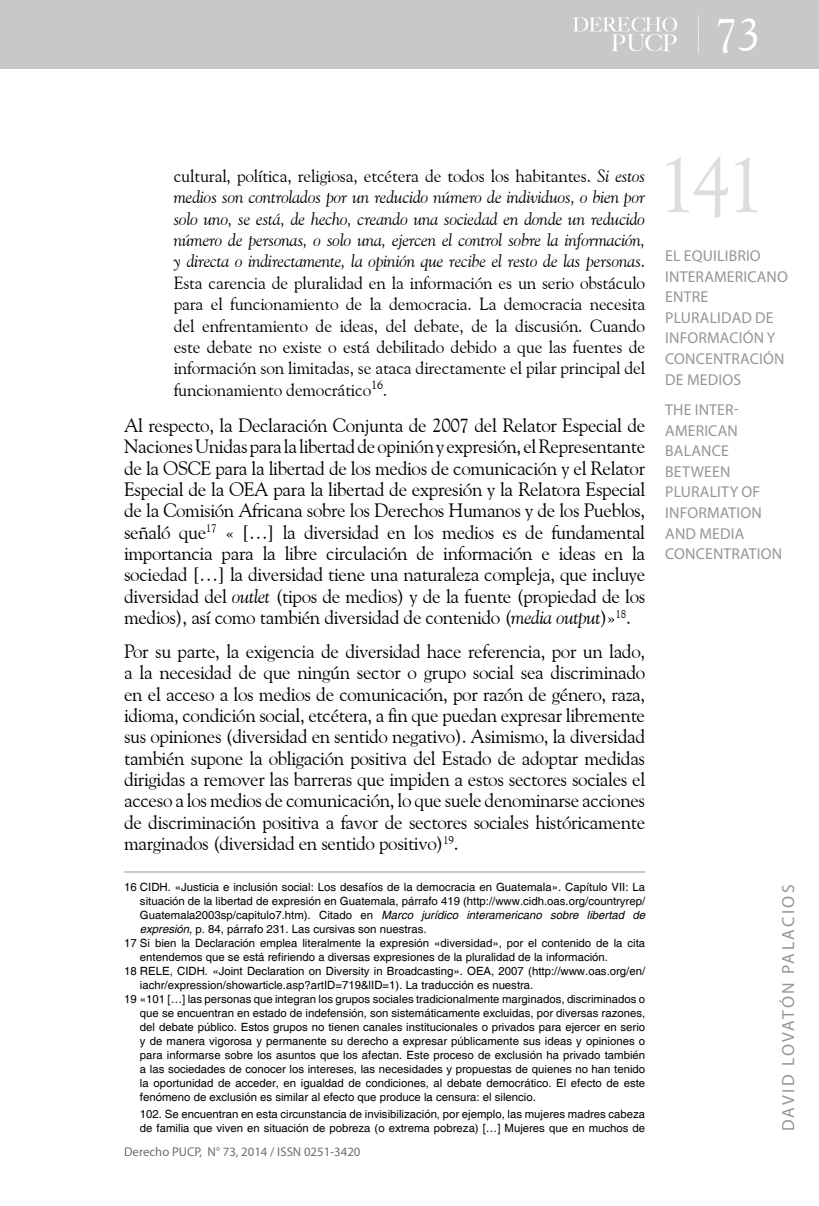
<style>
.page{position:relative;width:819px;height:1206px;background:#fff}
.page>*{position:absolute;margin:0;border:0;box-sizing:border-box;transform-origin:0 0}
.t1{font:78.75px "Goudy Old Style BT";color:#dcddde}
.t2{font:46.38px "Goudy Old Style BT";color:#fff}
.t3{font:19.25px/21.3px "Goudy Old Style BT";letter-spacing:-.02em;color:#000;text-align:justify}
.t4{font:17.5px/21.3px "Goudy Old Style BT";letter-spacing:-.01em;color:#000;text-align:justify}
.t5{font:17.5px "Myriad Pro";letter-spacing:.13em;color:#939598}
.t6{font:15.75px/20.7px "Myriad Pro";letter-spacing:.01em;color:#939598}
.t7{font:12.78px "Myriad Pro";color:#6d6e71}
.t8{font:11.38px/14px "Helvetica";color:#000}
.t9{font:italic 11.38px "Helvetica";color:#000}
.s1{font-style:italic}
.s2{font-style:normal}
</style>
<div class="page">
<div style="left:0;top:0;width:819px;height:69px;background:#c7c8ca"></div>
<svg style="left:573px;top:17px;width:104px;height:34px"></svg>
<hr style="left:124px;top:871px;width:521px;height:1px;background:#939598">
<h2 class="t2" style="left:714px;top:6px;width:47px">73</h2>
<p class="t4" style="left:174px;top:165px;width:473px">cultural, política, religiosa, etcétera de todos los habitantes. <span class="s1">Si estos medios son controlados por un reducido número de individuos, o bien por solo uno, se está, de hecho, creando una sociedad en donde un reducido número de personas, o solo una, ejercen el control sobre la información, y directa o indirectamente, la opinión que recibe el resto de las personas</span>.<br>Esta carencia de pluralidad en la información es un serio obstáculo para el funcionamiento de la democracia. La democracia necesita del enfrentamiento de ideas, del debate, de la discusión. Cuando este debate no existe o está debilitado debido a que las fuentes de información son limitadas, se ataca directamente el pilar principal del funcionamiento democrático<sup>16</sup>.</p>
<p class="t3" style="left:124px;top:414px;width:523px">Al respecto, la Declaración Conjunta de 2007 del Relator Especial de Naciones Unidas para la libertad de opinión y expresión, el Representante de la OSCE para la libertad de los medios de comunicación y el Relator Especial de la OEA para la libertad de expresión y la Relatora Especial de la Comisión Africana sobre los Derechos Humanos y de los Pueblos, señaló que<sup>17</sup> « […] la diversidad en los medios es de fundamental importancia para la libre circulación de información e ideas en la sociedad […] la diversidad tiene una naturaleza compleja, que incluye diversidad del <span class="s1">outlet</span> (tipos de medios) y de la fuente (propiedad de los medios), así como también diversidad de contenido (<span class="s1">media output</span>)»<sup>18</sup>.</p>
<p class="t3" style="left:124px;top:640px;width:522px">Por su parte, la exigencia de diversidad hace referencia, por un lado, a la necesidad de que ningún sector o grupo social sea discriminado en el acceso a los medios de comunicación, por razón de género, raza, idioma, condición social, etcétera, a fin que puedan expresar libremente sus opiniones (diversidad en sentido negativo). Asimismo, la diversidad también supone la obligación positiva del Estado de adoptar medidas dirigidas a remover las barreras que impiden a estos sectores sociales el acceso a los medios de comunicación, lo que suele denominarse acciones de discriminación positiva a favor de sectores sociales históricamente marginados (diversidad en sentido positivo)<sup>19</sup>.</p>
<p class="t8" style="left:124px;top:880px;width:522px">16 CIDH. «Justicia e inclusión social: Los desafíos de la democracia en Guatemala». Capítulo VII: La</p>
<p class="t8" style="left:140px;top:894px;width:506px">situación de la libertad de expresión en Guatemala, párrafo 419 (http://www.cidh.oas.org/countryrep/</p>
<p class="t9" style="left:140px;top:908px;width:506px"><span class="s2">Guatemala2003sp/capitulo7.htm). Citado en</span> Marco jurídico interamericano sobre libertad de</p>
<p class="t8" style="left:140px;top:922px;width:288px"><span class="s1">expresión</span>, p. 84, párrafo 231. Las cursivas son nuestras.</p>
<p class="t8" style="left:124px;top:936px;width:522px">17 Si bien la Declaración emplea literalmente la expresión «diversidad», por el contenido de la cita</p>
<p class="t8" style="left:140px;top:950px;width:469px">entendemos que se está refiriendo a diversas expresiones de la pluralidad de la información.</p>
<p class="t8" style="left:124px;top:964px;width:522px">18 RELE, CIDH. «Joint Declaration on Diversity in Broadcasting». OEA, 2007 (http://www.oas.org/en/</p>
<p class="t8" style="left:140px;top:978px;width:395px">iachr/expression/showarticle.asp?artID=719&amp;lID=1). La traducción es nuestra.</p>
<p class="t8" style="left:124px;top:992px;width:522px">19 «101 […] las personas que integran los grupos sociales tradicionalmente marginados, discriminados o</p>
<p class="t8" style="left:140px;top:1006px;width:506px">que se encuentran en estado de indefensión, son sistemáticamente excluidas, por diversas razones,</p>
<p class="t8" style="left:140px;top:1020px;width:506px">del debate público. Estos grupos no tienen canales institucionales o privados para ejercer en serio</p>
<p class="t8" style="left:140px;top:1034px;width:506px">y de manera vigorosa y permanente su derecho a expresar públicamente sus ideas y opiniones o</p>
<p class="t8" style="left:140px;top:1048px;width:506px">para informarse sobre los asuntos que los afectan. Este proceso de exclusión ha privado también</p>
<p class="t8" style="left:140px;top:1062px;width:506px">a las sociedades de conocer los intereses, las necesidades y propuestas de quienes no han tenido</p>
<p class="t8" style="left:140px;top:1076px;width:506px">la oportunidad de acceder, en igualdad de condiciones, al debate democrático. El efecto de este</p>
<p class="t8" style="left:140px;top:1090px;width:397px">fenómeno de exclusión es similar al efecto que produce la censura: el silencio.</p>
<p class="t8" style="left:140px;top:1106px;width:506px">102. Se encuentran en esta circunstancia de invisibilización, por ejemplo, las mujeres madres cabeza de familia que viven en situación de pobreza (o extrema pobreza) […] Mujeres que en muchos de</p>
<p class="t7" style="left:124px;top:1144px;width:238px">DERECHO PUCP, N° 73, 2014 / ISSN 0251-3420</p>
<h1 class="t1" style="left:657px;top:136px;width:109px">141</h1>
<h3 class="t6" style="left:665px;top:245px;width:124px">EL EQUILIBRIO<br>INTERAMERICANO<br>ENTRE<br>PLURALIDAD DE<br>INFORMACIÓN Y<br>CONCENTRACIÓN<br>DE MEDIOS</h3>
<h3 class="t6" style="left:665px;top:399px;width:118px">THE INTER-<br>AMERICAN<br>BALANCE<br>BETWEEN<br>PLURALITY OF<br>INFORMATION<br>AND MEDIA<br>CONCENTRATION</h3>
<h3 class="t5" style="left:777px;top:1131px;width:248px;rotate:-90deg">DAVID LOVATÓN PALACIOS</h3>
</div>
